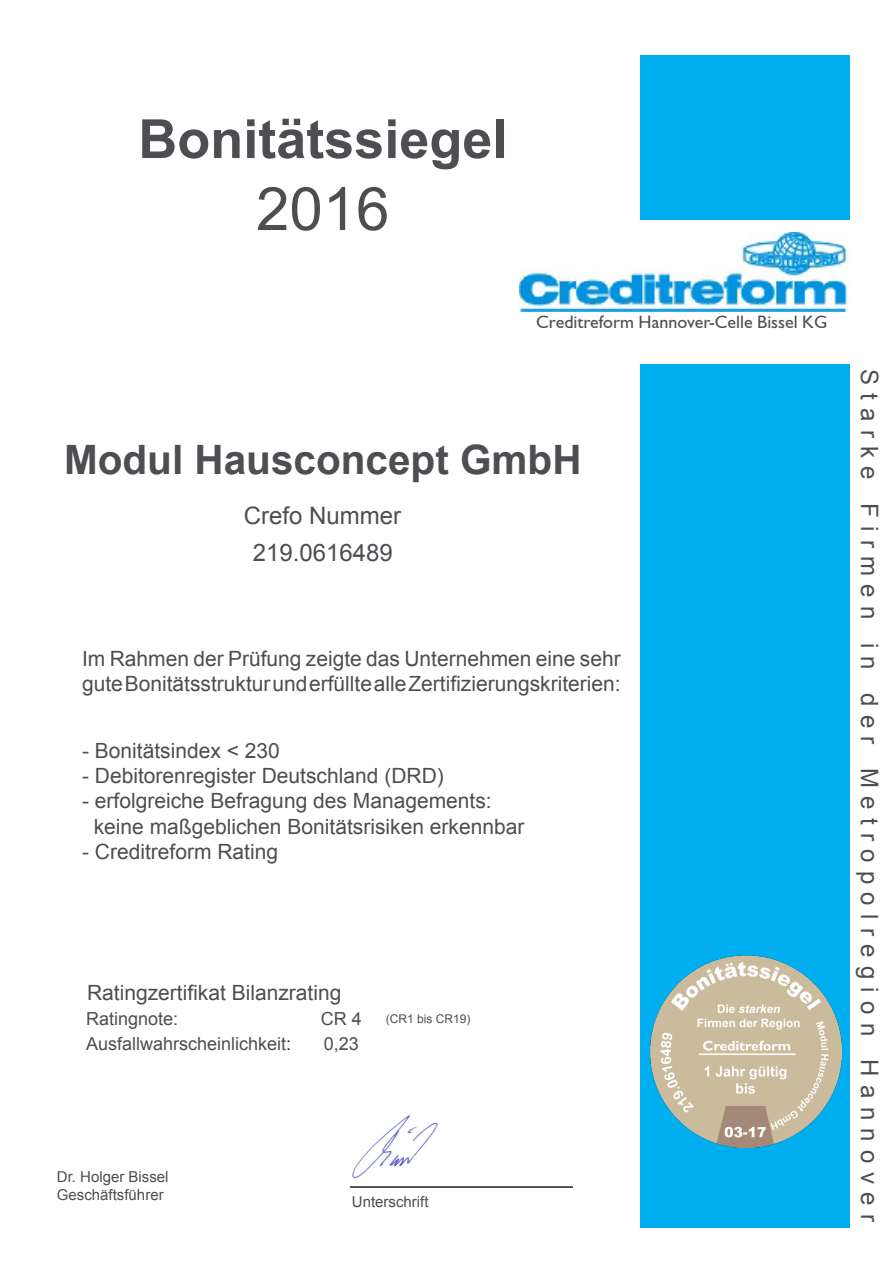
<style>
.page{position:relative;width:893px;height:1263px;background:#fff}
.page>*{position:absolute;margin:0;border:0;box-sizing:border-box;transform-origin:0 0}
.t1{font:60px "Arial";color:#4c4e52}
.t2{font:700 54px "Arial";color:#4c4e52}
.t3{font:700 40.5px "Arial";color:#4c4e52}
.t4{font:24px "Arial";letter-spacing:.345em;color:#4c4e52}
.t5{font:24px "Arial";color:#4c4e52}
.t6{font:21px/25.2px "Arial";color:#4c4e52}
.t7{font:18px "Arial";color:#4c4e52}
.t8{font:18px "Gill Sans";color:#4c4e52}
.t9{font:15px "Arial";color:#4c4e52}
.t10{font:12px "Arial";color:#4c4e52}
.s1{color:#231f20}
</style>
<div class="page">
<div style="left:640px;top:55px;width:210px;height:1172px;background:#00aeef"></div>
<img style="left:650px;top:955px;width:191px;height:192px">
<div style="left:506px;top:221px;width:386px;height:143px;background:#fff"></div>
<hr style="left:350px;top:1186px;width:223px;height:2px;background:#231f20">
<img style="left:520px;top:233px;width:328px;height:78px">
<img style="left:352px;top:1115px;width:86px;height:64px">
<p class="t2" style="left:138px;top:103px;width:371px">Bonitätssiegel</p>
<p class="t1" style="left:256px;top:170px;width:135px">2016</p>
<p class="t8" style="left:536px;top:311px;width:293px">Creditreform Hannover-Celle Bissel KG</p>
<p class="t3" style="left:64px;top:433px;width:519px">Modul Hausconcept GmbH</p>
<p class="t5" style="left:244px;top:500px;width:159px">Crefo Nummer</p>
<p class="t5" style="left:253px;top:536px;width:142px">219.0616489</p>
<p class="t6" style="left:82px;top:646px;width:540px">Im Rahmen der Prüfung zeigte das Unternehmen eine sehr gute Bonitätsstruktur und erfüllte alle Zertifizierungskriterien:</p>
<p class="t6" style="left:82px;top:738px;width:199px">- Bonitätsindex &lt; 230</p>
<p class="t6" style="left:82px;top:763px;width:363px">- Debitorenregister Deutschland (DRD)</p>
<p class="t6" style="left:82px;top:789px;width:411px">- erfolgreiche Befragung des Managements:</p>
<p class="t6" style="left:94px;top:814px;width:432px">keine maßgeblichen Bonitätsrisiken erkennbar</p>
<p class="t6" style="left:82px;top:839px;width:198px">- Creditreform Rating</p>
<p class="t6" style="left:87px;top:980px;width:256px">Ratingzertifikat Bilanzrating</p>
<p class="t7" style="left:86px;top:1007px;width:94px">Ratingnote:</p>
<p class="t7" style="left:321px;top:1007px;width:43px">CR 4</p>
<p class="t10" style="left:386px;top:1011px;width:86px">(CR1 bis CR19)</p>
<p class="t7" style="left:86px;top:1032px;width:207px">Ausfallwahrscheinlichkeit<span class="s1">:</span></p>
<p class="t7" style="left:324px;top:1032px;width:37px">0,23</p>
<p class="t9" style="left:57px;top:1167px;width:113px">Dr. Holger Bissel</p>
<p class="t9" style="left:57px;top:1185px;width:108px">Geschäftsführer</p>
<p class="t9" style="left:352px;top:1192px;width:78px">Unterschrift</p>
<p class="t4" style="left:885px;top:368px;width:855px;rotate:90deg">Starke Firmen in der Metropolregion Hannover</p>
</div>
